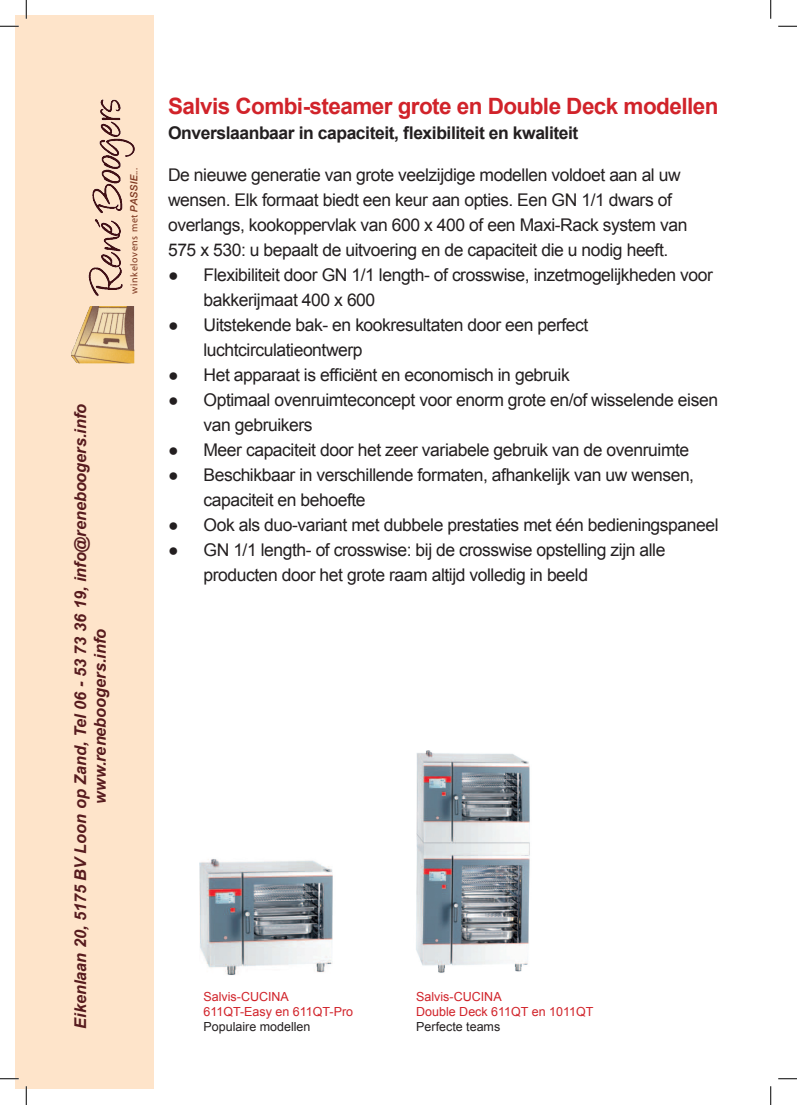
<style>
.page{position:relative;width:797px;height:1105px;background:#fff}
.page>*{position:absolute;margin:0;border:0;box-sizing:border-box;transform-origin:0 0}
.kop_rood{font:700 22.5px "Arial";letter-spacing:-.025em;color:#d1232a}
.lopend{font:17.5px/25px "Arial";letter-spacing:-.025em;color:#231f20}
.subkop{font:700 17.5px "Arial";letter-spacing:-.025em;color:#231f20}
.kop{font:italic 700 16.25px/19.5px "Arial";color:#571b1e;text-align:center}
.apparaat_specificati{font:12.5px "Arial";color:#d1232a}
.apparaat_specificati-2{font:12.5px "Arial";color:#231f20}
.specificaties_rood{font:12.5px "Arial";color:#d1232a}
.t1{font:10px "Myriad";letter-spacing:.06em;color:#7c351e}
.s1{font-family:"Helvetica Neue LT";font-weight:500;font-style:italic}
</style>
<div class="page">
<div style="left:16px;top:16px;width:138px;height:1073px;background:#fee4ca"></div>
<img style="left:71px;top:99px;width:64px;height:265px">
<img style="left:416px;top:750px;width:114px;height:223px">
<img style="left:199px;top:859px;width:134px;height:116px">
<svg style="left:0;top:25px;width:19px;height:2px"></svg>
<svg style="left:778px;top:25px;width:19px;height:2px"></svg>
<svg style="left:0;top:1078px;width:19px;height:1px"></svg>
<svg style="left:778px;top:1078px;width:19px;height:1px"></svg>
<svg style="left:25px;top:0;width:2px;height:19px"></svg>
<svg style="left:25px;top:1086px;width:2px;height:19px"></svg>
<svg style="left:770px;top:0;width:1px;height:19px"></svg>
<svg style="left:770px;top:1086px;width:1px;height:19px"></svg>
<p class="t1" style="left:129px;top:294px;width:127px;rotate:-90deg">winkelovens met <span class="s1">PASSIE</span>...</p>
<p class="kop" style="left:71px;top:1029px;width:626px;rotate:-90deg">Eikenlaan 20, 5175 BV Loon op Zand, Tel 06 - 53 73 36 19, info@reneboogers.info www.reneboogers.info</p>
<p class="kop_rood" style="left:168px;top:91px;width:552px">Salvis Combi-steamer grote en Double Deck modellen</p>
<p class="subkop" style="left:168px;top:121px;width:412px">Onverslaanbaar in capaciteit, flexibiliteit en kwaliteit</p>
<p class="lopend" style="left:168px;top:162px;width:521px">De nieuwe generatie van grote veelzijdige modellen voldoet aan al uw wensen. Elk formaat biedt een keur aan opties. Een GN 1/1 dwars of overlangs, kookoppervlak van 600 x 400 of een Maxi-Rack system van 575 x 530: u bepaalt de uitvoering en de capaciteit die u nodig heeft.</p>
<p class="lopend" style="left:203px;top:262px;width:511px;text-indent:-35px">● Flexibiliteit door GN 1/1 length- of crosswise, inzetmogelijkheden voor bakkerijmaat 400 x 600</p>
<p class="lopend" style="left:203px;top:312px;width:386px;text-indent:-35px">● Uitstekende bak- en kookresultaten door een perfect luchtcirculatieontwerp</p>
<p class="lopend" style="left:168px;top:362px;width:403px">● Het apparaat is efficiënt en economisch in gebruik</p>
<p class="lopend" style="left:203px;top:387px;width:516px;text-indent:-35px">● Optimaal ovenruimteconcept voor enorm grote en/of wisselende eisen van gebruikers</p>
<p class="lopend" style="left:168px;top:437px;width:522px">● Meer capaciteit door het zeer variabele gebruik van de ovenruimte</p>
<p class="lopend" style="left:203px;top:462px;width:492px;text-indent:-35px">● Beschikbaar in verschillende formaten, afhankelijk van uw wensen, capaciteit en behoefte</p>
<p class="lopend" style="left:168px;top:512px;width:552px">● Ook als duo-variant met dubbele prestaties met één bedieningspaneel</p>
<p class="lopend" style="left:203px;top:537px;width:463px;text-indent:-35px">● GN 1/1 length- of crosswise: bij de crosswise opstelling zijn alle producten door het grote raam altijd volledig in beeld</p>
<p class="specificaties_rood" style="left:203px;top:989px;width:87px">Salvis-CUCINA</p>
<p class="apparaat_specificati" style="left:203px;top:1004px;width:151px">611QT-Easy en 611QT-Pro</p>
<p class="apparaat_specificati-2" style="left:203px;top:1019px;width:108px">Populaire modellen</p>
<p class="specificaties_rood" style="left:416px;top:989px;width:87px">Salvis-CUCINA</p>
<p class="apparaat_specificati" style="left:416px;top:1004px;width:179px">Double Deck 611QT en 1011QT</p>
<p class="apparaat_specificati-2" style="left:416px;top:1019px;width:86px">Perfecte teams</p>
</div>
